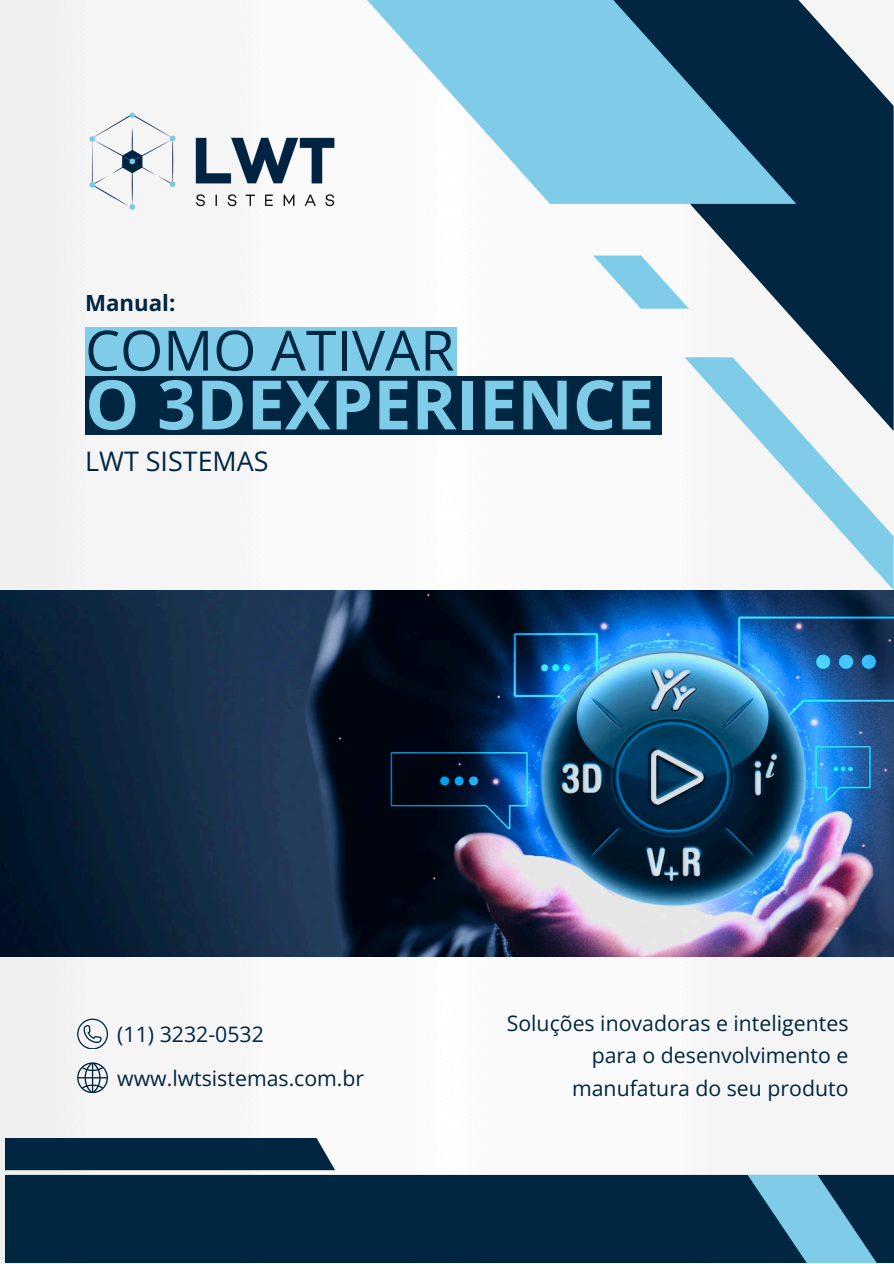
<style>
.page{position:relative;width:894px;height:1264px;background:#fff}
.page>*{position:absolute;margin:0;border:0;box-sizing:border-box;transform-origin:0 0}
.t1{font:700 68.25px "Open Sans";color:#7ecce7}
.t2{font:55.5px "Open Sans";color:#002641}
.t3{font:26.85px "Open Sans";color:#002641}
.t4{font:700 22.2px "Open Sans";color:#002641}
.t5{font:21.3px/32.7px "Open Sans";color:#002641;text-align:right}
</style>
<div class="page">
<img style="left:0;top:0;width:893px;height:1263px">
<svg style="left:497px;top:0;width:396px;height:431px;fill:#f5f5f5"></svg>
<svg style="left:357px;top:0;width:439px;height:204px;fill:#7ecce7"></svg>
<svg style="left:684px;top:357px;width:209px;height:233px;fill:#f5f5f5"></svg>
<svg style="left:593px;top:255px;width:95px;height:54px"></svg>
<div style="left:5px;top:1174px;width:742px;height:88px;background:#002641"></div>
<svg style="left:747px;top:1174px;width:146px;height:88px"></svg>
<div style="left:5px;top:1138px;width:330px;height:32px;background:#002641"></div>
<img style="left:0;top:590px;width:893px;height:366px">
<img style="left:85px;top:113px;width:254px;height:99px">
<img style="left:188px;top:187px;width:151px;height:24px">
<div style="left:85px;top:327px;width:371px;height:49px;background:#7ecce7"></div>
<div style="left:85px;top:376px;width:576px;height:59px;background:#002641"></div>
<svg style="left:77px;top:1018px;width:30px;height:30px"></svg>
<svg style="left:77px;top:1062px;width:30px;height:30px"></svg>
<h1 class="t4" style="left:85px;top:287px;width:92px">Manual:</h1>
<p class="t2" style="left:85px;top:311px;width:371px">COMO ATIVAR</p>
<h4 class="t1" style="left:85px;top:356px;width:570px">O 3DEXPERIENCE</h4>
<h2 class="t3" style="left:85px;top:442px;width:185px">LWT SISTEMAS</h2>
<h3 class="t5" style="left:117px;top:1017px;width:148px">(11) 3232-0532</h3>
<p class="t5" style="left:117px;top:1061px;width:248px">www.lwtsistemas.com.br</p>
<p class="t5" style="left:506px;top:1005px;width:343px">Soluções inovadoras e inteligentes para o desenvolvimento e manufatura do seu produto</p>
</div>
